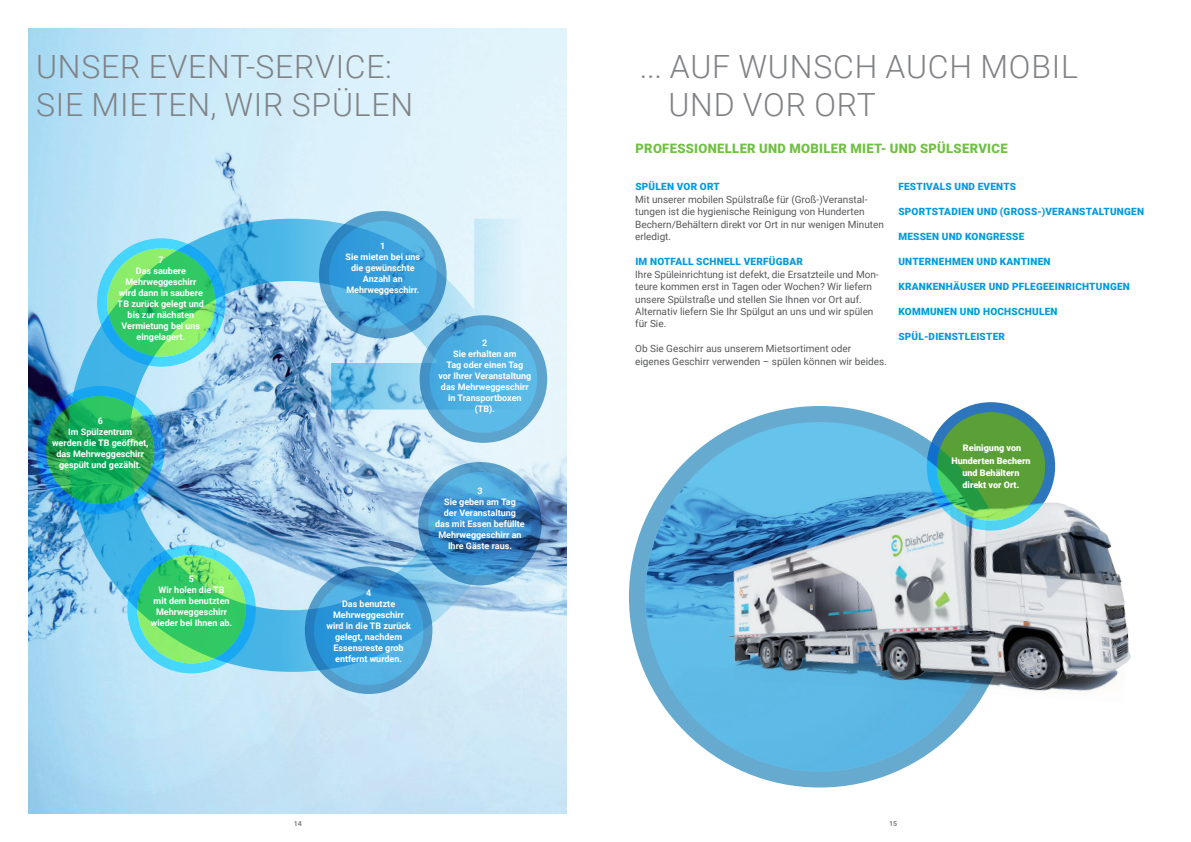
<style>
.page{position:relative;width:1191px;height:842px;background:#fff}
.page>*{position:absolute;margin:0;border:0;box-sizing:border-box;transform-origin:0 0}
.t1{font:300 32px/37.4px "Roboto";letter-spacing:.025em;color:#808285}
.t2{font:900 13px "Roboto";letter-spacing:.025em;color:#71bf44}
.t3{font:10px/12.5px "Roboto";color:#57585a}
.t4{font:900 10px "Roboto";letter-spacing:.025em;color:#009bde}
.t5{font:700 9px/11px "Roboto";color:#fff;text-align:center}
.t6{font:900 9px/12.5px "Roboto";color:#fff;text-align:center}
.t7{font:700 7px "Roboto";color:#808285}
</style>
<div class="page">
<div style="left:637px;top:414px;width:365px;height:365px;background:#66aad0;border-radius:50%"></div>
<div style="left:629px;top:406px;width:381px;height:381px;border:16px solid #0072b2;border-radius:50%"></div>
<img style="left:645px;top:422px;width:349px;height:349px;border-radius:174px">
<img style="left:28px;top:28px;width:539px;height:785px">
<svg style="left:68px;top:219px;width:453px;height:453px;background:#99cae7"></svg>
<svg style="left:324px;top:216px;width:117px;height:118px;background:#3ea1da"></svg>
<div style="left:319px;top:211px;width:127px;height:128px;border:10px solid #0072b2;border-radius:50%"></div>
<svg style="left:424px;top:320px;width:118px;height:118px;background:#52b1e1"></svg>
<div style="left:419px;top:315px;width:128px;height:128px;border:10px solid #0072b2;border-radius:50%"></div>
<svg style="left:423px;top:467px;width:113px;height:113px;background:#398ac6"></svg>
<div style="left:418px;top:462px;width:123px;height:123px;border:10px solid #0072b2;border-radius:50%"></div>
<svg style="left:309px;top:571px;width:119px;height:118px;background:#3a9cd7"></svg>
<div style="left:305px;top:566px;width:127px;height:128px;border:9px solid #0072b2;border-radius:50%"></div>
<svg style="left:102px;top:243px;width:118px;height:119px;background:#49d174"></svg>
<div style="left:97px;top:238px;width:128px;height:129px;border:10px solid #2e76bc;border-radius:50%"></div>
<svg style="left:41px;top:391px;width:118px;height:118px;background:#1da964"></svg>
<div style="left:36px;top:386px;width:128px;height:128px;border:10px solid #2e76bc;border-radius:50%"></div>
<svg style="left:132px;top:550px;width:119px;height:118px;background:#48d073"></svg>
<div style="left:127px;top:545px;width:129px;height:128px;border:10px solid #2e76bc;border-radius:50%"></div>
<img style="left:672px;top:471px;width:459px;height:260px">
<svg style="left:931px;top:407px;width:119px;height:118px;background:#53a24c"></svg>
<div style="left:926px;top:402px;width:129px;height:128px;border:10px solid #2e76bc;border-radius:50%"></div>
<h1 class="t1" style="left:36px;top:47px;width:379px">UNSER EVENT-SERVICE:<br>SIE MIETEN, WIR SPÜLEN</h1>
<h1 class="t1" style="left:668px;top:47px;width:411px;text-indent:-29px">... AUF WUNSCH AUCH MOBIL<br>UND VOR ORT</h1>
<h2 class="t2" style="left:635px;top:139px;width:374px">PROFESSIONELLER UND MOBILER MIET- UND SPÜLSERVICE</h2>
<p class="t5" style="left:118px;top:254px;width:88px">7<br>Das saubere<br>Mehrweggeschirr wird dann in saubere<br>TB zurück gelegt und bis zur nächsten<br>Vermietung bei uns eingelagert.</p>
<p class="t5" style="left:52px;top:415px;width:98px">6<br>Im Spülzentrum<br>werden die TB geöffnet, das Mehrweggeschirr gespült und gezählt.</p>
<p class="t5" style="left:151px;top:573px;width:83px">5<br>Wir holen die TB mit dem benutzten<br>Mehrweggeschirr wieder bei Ihnen ab.</p>
<p class="t5" style="left:345px;top:240px;width:76px">1<br>Sie mieten bei uns die gewünschte<br>Anzahl an<br>Mehrweggeschirr.</p>
<p class="t5" style="left:438px;top:337px;width:95px">2<br>Sie erhalten am<br>Tag oder einen Tag<br>vor Ihrer Veranstaltung das Mehrweggeschirr in Transportboxen (TB).</p>
<p class="t5" style="left:326px;top:587px;width:86px">4<br>Das benutzte<br>Mehrweggeschirr wird in die TB zurück gelegt, nachdem<br>Essensreste grob entfernt wurden.</p>
<p class="t5" style="left:435px;top:485px;width:91px">3<br>Sie geben am Tag<br>der Veranstaltung<br>das mit Essen befüllte<br>Mehrweggeschirr an<br>Ihre Gäste raus.</p>
<p class="t4" style="left:635px;top:180px;width:86px">SPÜLEN VOR ORT</p>
<p class="t3" style="left:635px;top:193px;width:250px">Mit unserer mobilen Spülstraße für (Groß-)Veranstal&shy;tungen ist die hygienische Reinigung von Hunderten Bechern/Behältern direkt vor Ort in nur wenigen Minuten erledigt.</p>
<p class="t4" style="left:635px;top:255px;width:169px">IM NOTFALL SCHNELL VERFÜGBAR</p>
<p class="t3" style="left:635px;top:267px;width:245px">Ihre Spüleinrichtung ist defekt, die Ersatzteile und Mon&shy;teure kommen erst in Tagen oder Wochen? Wir liefern unsere Spülstraße und stellen Sie Ihnen vor Ort auf.<br>Alternativ liefern Sie Ihr Spülgut an uns und wir spülen für Sie.</p>
<p class="t3" style="left:635px;top:342px;width:253px">Ob Sie Geschirr aus unserem Mietsortiment oder eigenes Geschirr verwenden – spülen können wir beides.</p>
<p class="t4" style="left:898px;top:180px;width:119px">FESTIVALS UND EVENTS</p>
<p class="t4" style="left:898px;top:205px;width:247px">SPORTSTADIEN UND (GROSS-)VERANSTALTUNGEN</p>
<p class="t4" style="left:898px;top:230px;width:127px">MESSEN UND KONGRESSE</p>
<p class="t4" style="left:898px;top:255px;width:154px">UNTERNEHMEN UND KANTINEN</p>
<p class="t4" style="left:898px;top:279px;width:233px">KRANKENHÄUSER UND PFLEGEEINRICHTUNGEN</p>
<p class="t4" style="left:898px;top:304px;width:161px">KOMMUNEN UND HOCHSCHULEN</p>
<p class="t4" style="left:898px;top:329px;width:108px">SPÜL-DIENSTLEISTER</p>
<p class="t6" style="left:951px;top:441px;width:81px">Reinigung von<br>Hunderten Bechern und Behältern direkt vor Ort.</p>
<p class="t7" style="left:294px;top:818px;width:10px">14</p>
<p class="t7" style="left:889px;top:818px;width:10px">15</p>
</div>
